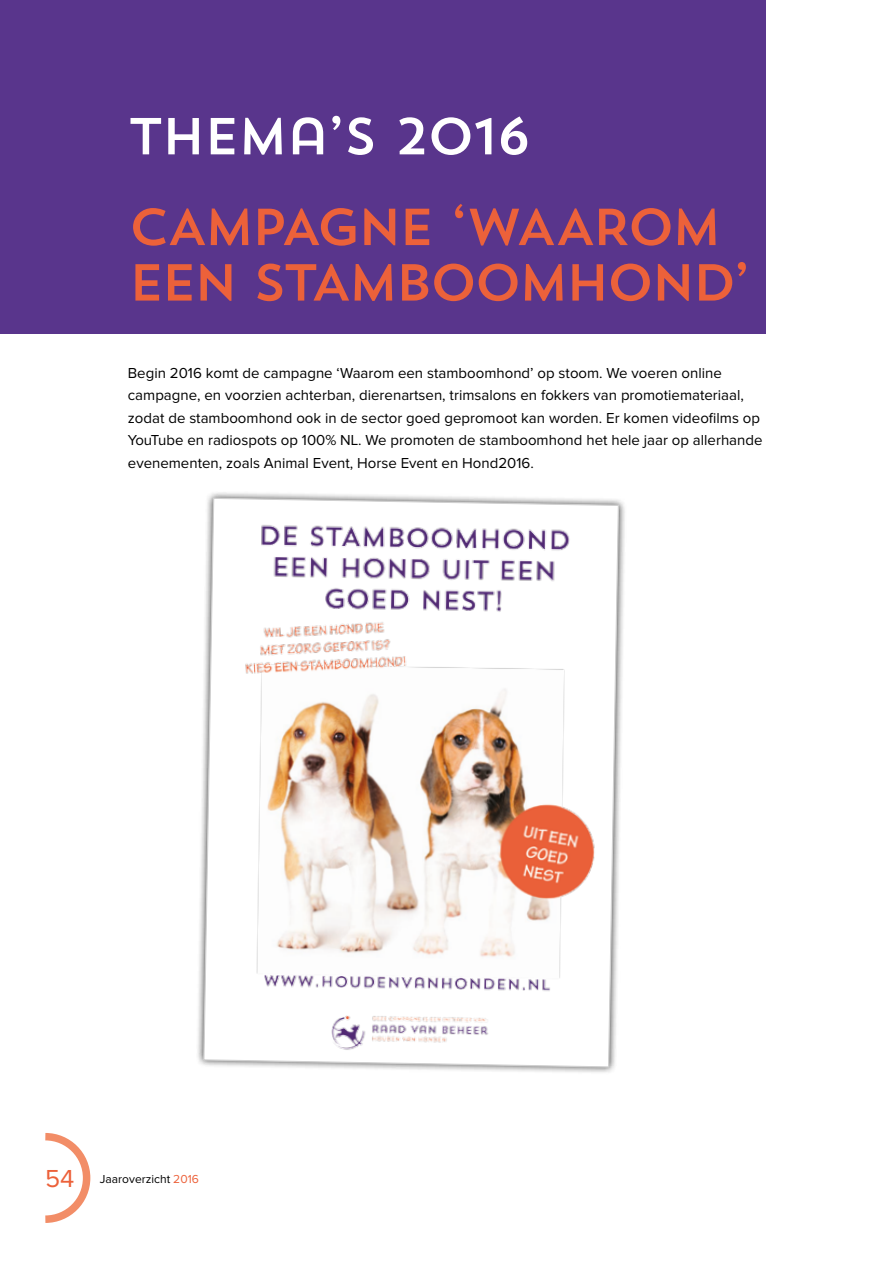
<style>
.page{position:relative;width:893px;height:1263px;background:#fff}
.page>*{position:absolute;margin:0;border:0;box-sizing:border-box;transform-origin:0 0}
.t1{font:51.75px/55.5px "Trend Sans One";letter-spacing:-.09em;color:#ec613a}
.t2{font:51.75px "Trend Sans One";letter-spacing:-.065em;color:#fff}
.t3{font:15px/22.5px "Proxima Nova";color:#000}
.t4{font:12px "Proxima Nova";color:#000}
.s1{font-size:25.5px;color:#ec613a}
.s2{color:#ec613a}
</style>
<div class="page">
<div style="left:0;top:0;width:765px;height:333px;background:#59358c"></div>
<div style="left:196px;top:490px;width:430px;height:585px;background:#000;opacity:.75"></div>
<svg style="left:203px;top:497px;width:417px;height:571px"></svg>
<svg style="left:45px;top:1133px;width:46px;height:90px"></svg>
<h1 class="t2" style="left:128px;top:103px;width:406px">THEMA’S 2016</h1>
<h1 class="t1" style="left:128px;top:198px;width:625px">CAMPAGNE ‘WAAROM<br>EEN STAMBOOMHOND’</h1>
<p class="t3" style="left:128px;top:362px;width:636px">Begin 2016 komt de campagne ‘Waarom een stamboomhond’ op stoom. We voeren online campagne, en voorzien achterban, dierenartsen, trimsalons en fokkers van promotiemateriaal, zodat de stamboomhond ook in de sector goed gepromoot kan worden. Er komen videofilms op YouTube en radiospots op 100% NL. We promoten de stamboomhond het hele jaar op allerhande evenementen, zoals Animal Event, Horse Event en Hond2016.</p>
<p class="t4" style="left:45px;top:1174px;width:155px"><span class="s1">54</span> Jaaroverzicht <span class="s2">2016</span></p>
</div>
